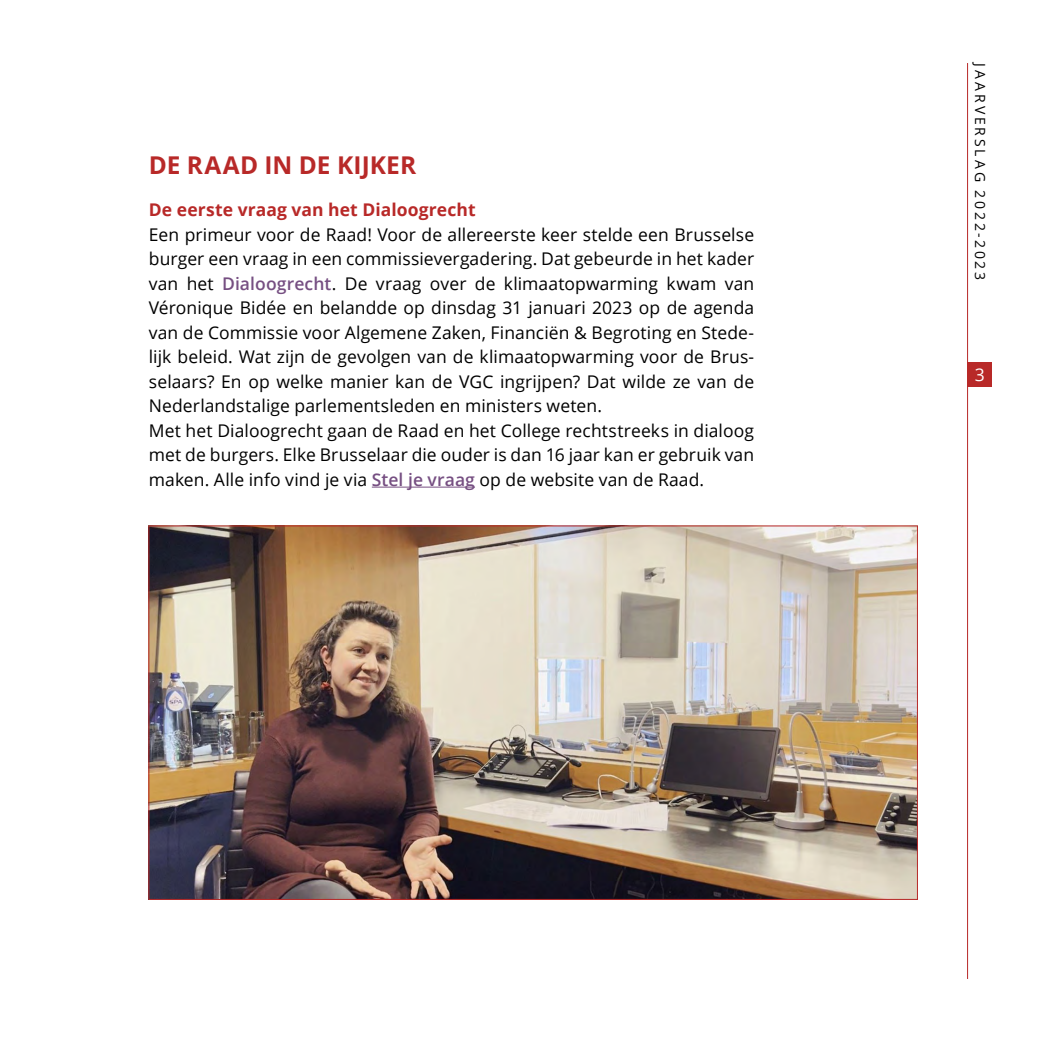
<style>
.page{position:relative;width:1042px;height:1042px;background:#fff}
.page>*{position:absolute;margin:0;border:0;box-sizing:border-box;transform-origin:0 0}
.t1{font:700 24.5px "Open Sans";letter-spacing:.005em;color:#b82928}
.t2{font:17.5px/24.5px "Open Sans";letter-spacing:.005em;color:#000;text-align:justify}
.body{font:700 17.5px "Open Sans";letter-spacing:.005em;color:#b82928}
.t3{font:17.5px "Open Sans";color:#fff}
.t4{font:14px "Open Sans";letter-spacing:.205em;color:#000}
.s1{font-weight:600;color:#764f82}
</style>
<div class="page">
<div style="left:967px;top:362px;width:25px;height:25px;background:#b82928"></div>
<hr style="left:372px;top:487px;width:103px;height:1px;background:#764f82">
<hr style="left:967px;top:63px;width:1px;height:916px;background:#b82928">
<img style="left:151px;top:528px;width:764px;height:369px">
<p class="t1" style="left:149px;top:148px;width:269px">DE RAAD IN DE KIJKER</p>
<p class="body" style="left:149px;top:197px;width:328px">De eerste vraag van het Dialoogrecht</p>
<p class="t2" style="left:149px;top:222px;width:607px">Een primeur voor de Raad! Voor de allereerste keer stelde een Brusselse burger een vraag in een commissievergadering. Dat gebeurde in het kader van het <span class="s1">Dialoogrecht</span>. De vraag over de klimaatopwarming kwam van Véronique Bidée en belandde op dinsdag 31 januari 2023 op de agenda van de Commissie voor Algemene Zaken, Financiën &amp; Begroting en Stede&shy;lijk beleid. Wat zijn de gevolgen van de klimaatopwarming voor de Brus&shy;selaars? En op welke manier kan de VGC ingrijpen? Dat wilde ze van de Nederlandstalige parlementsleden en ministers weten.</p>
<p class="t2" style="left:149px;top:418px;width:607px">Met het Dialoogrecht gaan de Raad en het College rechtstreeks in dialoog met de burgers. Elke Brusselaar die ouder is dan 16 jaar kan er gebruik van maken. Alle info vind je via <span class="s1">Stel je vraag</span> op de website van de Raad.</p>
<p class="t4" style="left:989px;top:63px;width:219px;rotate:90deg">JAARVERSLAG 2022-2023</p>
<p class="t3" style="left:975px;top:363px;width:12px">3</p>
</div>
